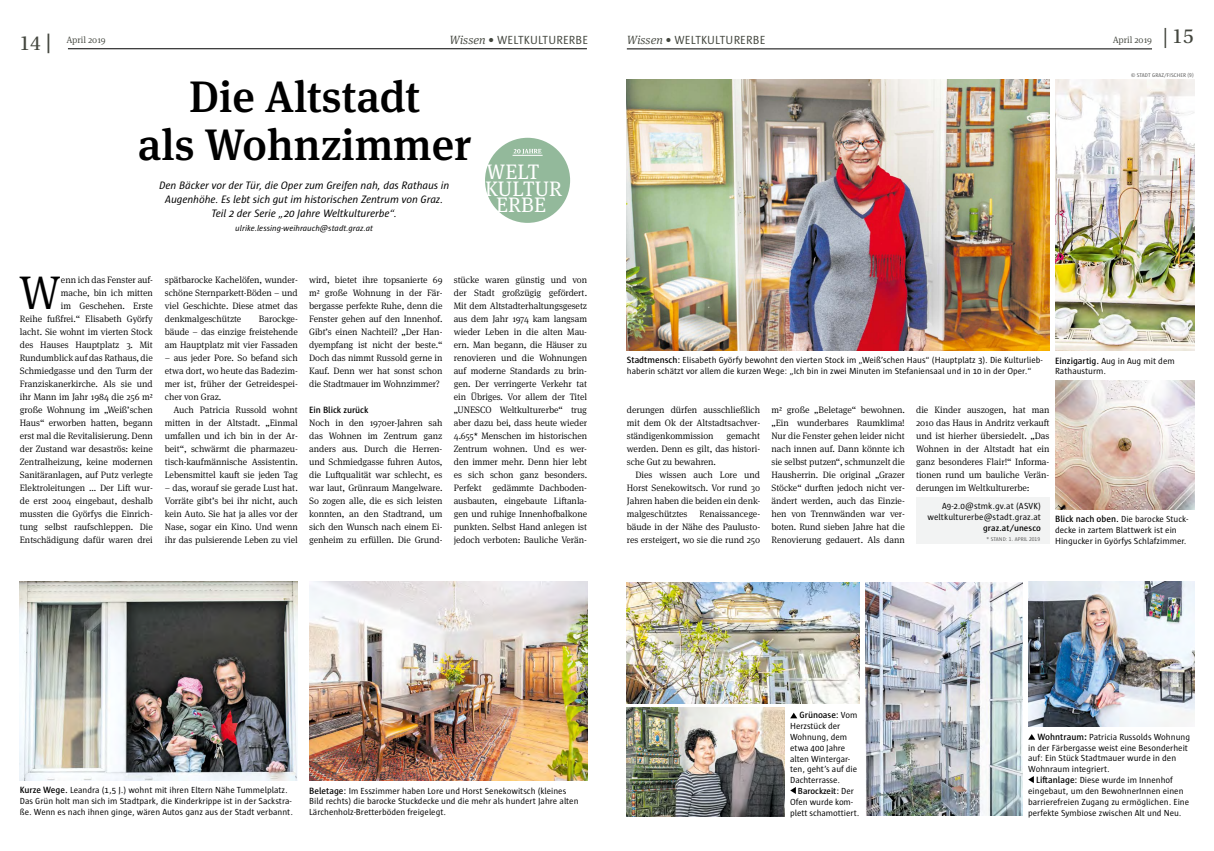
<style>
.page{position:relative;width:1214px;height:851px;background:#fff}
.page>*{position:absolute;margin:0;border:0;box-sizing:border-box;transform-origin:0 0}
.t1{font:300 47.4px "Meta Serif OT";color:#000}
.t2{font:500 44px/48px "Meta Serif OT";color:#000;text-align:center}
.t3{font:21.4px "Utopia Std";color:#43463e}
.t4{font:20.9px/33.5px "Meta Serif OT";letter-spacing:.01em;color:#fff;text-align:center}
.t5{font:12px "Sun";letter-spacing:.015em;color:#43463e}
.t6{font:italic 11px/14px "Sun";letter-spacing:-.01em;color:#000;text-align:center}
.t7{font:300 9.3px/13px "Meta Serif OT";letter-spacing:-.005em;color:#000;text-align:justify}
.t8{font:600 9.3px "Sun";letter-spacing:-.005em;color:#000}
.t9{font:300 9.3px "Meta Serif OT";color:#43463e}
.t10{font:9px/10.8px "Sun";color:#000}
.t11{font:600 9px "Sun";letter-spacing:.005em;color:#000}
.t12{font:italic 8.5px "Sun";letter-spacing:-.005em;color:#000}
.t13{font:5.5px "Sun";letter-spacing:.015em;color:#575756}
.s1{font-family:"Meta Serif OT";font-weight:500}
.s2{font-family:"Meta Serif OT";font-weight:300;font-style:italic}
.s3{font-family:"Meta Serif OT";font-weight:300}
.s4{font-weight:600;font-size:9.3px}
.s5{font-weight:400;font-size:9px}
.s6{font-weight:600}
.s7{font-weight:700;font-size:9.3px}
</style>
<div class="page">
<hr style="left:626px;top:49px;width:525px;height:1px;background:#000">
<img style="left:1028px;top:582px;width:166px;height:144px">
<img style="left:626px;top:79px;width:423px;height:271px">
<hr style="left:68px;top:49px;width:519px;height:1px;background:#000">
<svg style="left:790px;top:712px;width:7px;height:6px"></svg>
<svg style="left:790px;top:787px;width:5px;height:6px"></svg>
<svg style="left:1028px;top:734px;width:7px;height:5px"></svg>
<svg style="left:1028px;top:776px;width:5px;height:7px"></svg>
<img style="left:309px;top:581px;width:278px;height:199px">
<img style="left:626px;top:582px;width:233px;height:121px">
<img style="left:20px;top:581px;width:278px;height:199px">
<img style="left:865px;top:582px;width:157px;height:233px">
<div style="left:916px;top:496px;width:133px;height:47px;background:#f2f3f3"></div>
<img style="left:626px;top:707px;width:158px;height:109px">
<img style="left:1055px;top:79px;width:138px;height:271px">
<img style="left:1055px;top:381px;width:138px;height:128px">
<div style="left:485px;top:138px;width:85px;height:85px;background:#93b99b;border-radius:50%"></div>
<svg style="left:513px;top:149px;width:28px;height:5px"></svg>
<hr style="left:512px;top:155px;width:30px;height:1px;background:#fff">
<h3 class="t3" style="left:20px;top:31px;width:33px">14 <span class="s1">|</span></h3>
<p class="t9" style="left:66px;top:34px;width:41px">April 2019</p>
<p class="t5" style="left:449px;top:33px;width:140px"><span class="s2">Wissen</span> <span class="s3">•</span> WELTKULTURERBE</p>
<h2 class="t2" style="left:138px;top:73px;width:334px">Die Altstadt<br>als Wohnzimmer</h2>
<p class="t6" style="left:159px;top:178px;width:291px">Den Bäcker vor der Tür, die Oper zum Greifen nah, das Rathaus in<br>Augenhöhe. Es lebt sich gut im historischen Zentrum von Graz.<br>Teil 2 der Serie „20 Jahre Weltkulturerbe“.</p>
<p class="t12" style="left:235px;top:223px;width:139px">ulrike.lessing-weihrauch@stadt.graz.at</p>
<h3 class="t4" style="left:486px;top:155px;width:61px">WELT<br>ERBE</h3>
<h3 class="t4" style="left:485px;top:172px;width:78px">KULTUR</h3>
<p class="t7" style="left:20px;top:273px;width:134px;text-align:right">enn ich das Fenster auf-<br>mache, bin ich mitten<br>im Geschehen. Erste<br>Reihe fußfrei.“ Elisabeth Györfy lacht. Sie wohnt im vierten Stock des Hauses Hauptplatz 3. Mit<br>Rundumblick auf das Rathaus, die<br>Schmiedgasse und den Turm der<br>Franziskanerkirche. Als sie und ihr Mann im Jahr 1984 die 256 m² große Wohnung im „Weiß’schen<br>Haus“ erworben hatten, begann erst mal die Revitalisierung. Denn der Zustand war desaströs: keine<br>Zentralheizung, keine modernen<br>Sanitäranlagen, auf Putz verlegte<br>Elektroleitungen ... Der Lift wur&shy;de erst 2004 eingebaut, deshalb mussten die Györfys die Einrich&shy;tung selbst raufschleppen. Die<br>Entschädigung dafür waren drei</p>
<p class="t7" style="left:165px;top:273px;width:134px">spätbarocke Kachelöfen, wunder&shy;schöne Sternparkett-Böden – und viel Geschichte. Diese atmet das denkmalgeschützte</p>
<h1 class="t1" style="left:19px;top:263px;width:44px">W</h1>
<p class="t7" style="left:165px;top:312px;width:134px;text-indent:94px">Barockge&shy;bäude – das einzige freistehende am Hauptplatz mit vier Fassaden</p>
<p class="t7" style="left:165px;top:351px;width:134px">– aus jeder Pore. So befand sich etwa dort, wo heute das Badezim&shy;mer ist, früher der Getreidespei&shy;cher von Graz.</p>
<p class="t7" style="left:165px;top:403px;width:134px;text-indent:9px">Auch Patricia Russold wohnt mitten in der Altstadt. „Einmal umfallen und ich bin in der Ar&shy;beit“, schwärmt die pharmazeu&shy;tisch-kaufmännische Assistentin.<br>Lebensmittel kauft sie jeden Tag</p>
<p class="t7" style="left:165px;top:481px;width:134px">– das, worauf sie gerade Lust hat.<br>Vorräte gibt’s bei ihr nicht, auch kein Auto. Sie hat ja alles vor der Nase, sogar ein Kino. Und wenn ihr das pulsierende Leben zu viel</p>
<p class="t7" style="left:309px;top:273px;width:135px">wird, bietet ihre topsanierte 69 m² große Wohnung in der Fär&shy;bergasse perfekte Ruhe, denn die Fenster gehen auf den Innenhof.<br>Gibt’s einen Nachteil? „Der Han&shy;dyempfang ist nicht der beste.“ Doch das nimmt Russold gerne in Kauf. Denn wer hat sonst schon die Stadtmauer im Wohnzimmer?</p>
<p class="t8" style="left:309px;top:405px;width:61px">Ein Blick zurück</p>
<p class="t7" style="left:309px;top:416px;width:135px">Noch in den 1970er-Jahren sah das Wohnen im Zentrum ganz anders aus. Durch die Herren&shy;und Schmiedgasse fuhren Autos, die Luftqualität war schlecht, es war laut, Grünraum Mangelware.<br>So zogen alle, die es sich leisten konnten, an den Stadtrand, um sich den Wunsch nach einem Ei&shy;genheim zu erfüllen. Die Grund-</p>
<p class="t7" style="left:454px;top:273px;width:135px">stücke waren günstig und von der Stadt großzügig gefördert.<br>Mit dem Altstadterhaltungsgesetz aus dem Jahr 1974 kam langsam wieder Leben in die alten Mau&shy;ern. Man begann, die Häuser zu renovieren und die Wohnungen auf moderne Standards zu brin&shy;gen. Der verringerte Verkehr tat ein Übriges. Vor allem der Titel „UNESCO Weltkulturerbe“ trug aber dazu bei, dass heute wieder 4.655* Menschen im historischen Zentrum wohnen. Und es wer&shy;den immer mehr. Denn hier lebt es sich schon ganz besonders.<br>Perfekt gedämmte Dachboden&shy;ausbauten, eingebaute Liftanla&shy;gen und ruhige Innenhofbalkone punkten. Selbst Hand anlegen ist jedoch verboten: Bauliche Verän-</p>
<p class="t5" style="left:626px;top:33px;width:140px"><span class="s2">Wissen</span> <span class="s3">•</span> WELTKULTURERBE</p>
<p class="t9" style="left:1112px;top:34px;width:41px">April 2019</p>
<h3 class="t3" style="left:1163px;top:24px;width:32px">| 15</h3>
<p class="t13" style="left:1130px;top:72px;width:64px">© STADT GRAZ/FISCHER (9)</p>
<p class="t10" style="left:626px;top:355px;width:417px"><span class="s4">Stadtmensch:</span> Elisabeth Györfy bewohnt den vierten Stock im „Weiß’schen Haus“ (Hauptplatz 3). Die Kulturlieb&shy;haberin schätzt vor allem die kurzen Wege: „Ich bin in zwei Minuten im Stefaniensaal und in 10 in der Oper.“</p>
<p class="t10" style="left:1054px;top:355px;width:121px"><span class="s4">Einzigartig.</span> Aug in Aug mit dem<br>Rathausturm.</p>
<p class="t7" style="left:626px;top:403px;width:135px">derungen dürfen ausschließlich mit dem Ok der Altstadtsachver&shy;ständigenkommission</p>
<p class="t7" style="left:626px;top:429px;width:135px;text-indent:99px">gemacht werden. Denn es gilt, das histori&shy;sche Gut zu bewahren.</p>
<p class="t7" style="left:626px;top:468px;width:135px;text-indent:9px">Dies wissen auch Lore und Horst Senekowitsch. Vor rund 30<br>Jahren haben die beiden ein denk&shy;malgeschütztes</p>
<p class="t7" style="left:626px;top:507px;width:135px;text-indent:73px">Renaissancege&shy;bäude in der Nähe des Paulusto&shy;res ersteigert, wo sie die rund 250</p>
<p class="t7" style="left:771px;top:403px;width:135px">m² große „Beletage“ bewohnen. „Ein wunderbares Raumklima!<br>Nur die Fenster gehen leider nicht nach innen auf. Dann könnte ich sie selbst putzen“, schmunzelt die Hausherrin. Die original „Grazer Stöcke“ durften jedoch nicht ver&shy;ändert werden, auch das Einzie&shy;hen von Trennwänden war ver&shy;boten. Rund sieben Jahre hat die Renovierung gedauert. Als dann</p>
<p class="t7" style="left:916px;top:403px;width:135px">die Kinder auszogen, hat man 2010 das Haus in Andritz verkauft und ist hierher übersiedelt. „Das Wohnen in der Altstadt hat ein ganz besonderes Flair!“ Informa&shy;tionen rund um bauliche Verän&shy;derungen im Weltkulturerbe:</p>
<p class="t10" style="left:927px;top:500px;width:115px;text-align:right">A9-2.0@stmk.gv.at (ASVK) weltkulturerbe@stadt.graz.at</p>
<p class="t11" style="left:982px;top:522px;width:60px">graz.at/unesco</p>
<p class="t10" style="left:1054px;top:513px;width:134px"><span class="s4">Blick nach oben.</span> Die barocke Stuck&shy;decke in zartem Blattwerk ist ein<br>Hingucker in Györfys Schlafzimmer.</p>
<p class="t13" style="left:986px;top:536px;width:55px">* STAND: 1. APRIL 2019</p>
<p class="t10" style="left:20px;top:784px;width:274px"><span class="s4">Kurze Wege.</span> Leandra (1,5 J.) wohnt mit ihren Eltern Nähe Tummelplatz.<br>Das Grün holt man sich im Stadtpark, die Kinderkrippe ist in der Sackstra&shy;ße. Wenn es nach ihnen ginge, wären Autos ganz aus der Stadt verbannt.</p>
<p class="t10" style="left:309px;top:785px;width:271px"><span class="s4">Beletage:</span> Im Esszimmer haben Lore und Horst Senekowitsch (kleines<br>Bild rechts) die barocke Stuckdecke und die mehr als hundert Jahre alten<br>Lärchenholz-Bretterböden freigelegt.</p>
<p class="t8" style="left:799px;top:710px;width:59px">Grünoase: <span class="s5">Vom</span></p>
<p class="t10" style="left:790px;top:720px;width:68px">Herzstück der<br>Wohnung, dem etwa 400 Jahre alten Wintergar&shy;ten, geht’s auf die<br>Dachterrasse.</p>
<p class="t10" style="left:790px;top:785px;width:71px;text-indent:8px"><span class="s6">Barockzeit:</span> Der<br>Ofen wurde kom&shy;plett schamottiert.</p>
<p class="t10" style="left:1037px;top:731px;width:154px"><span class="s4">Wohntraum</span><span class="s7">:</span> Patricia Russolds Wohnung</p>
<p class="t10" style="left:1028px;top:742px;width:161px">in der Färbergasse weist eine Besonderheit</p>
<p class="t10" style="left:1028px;top:752px;width:149px">auf: Ein Stück Stadtmauer wurde in den</p>
<p class="t10" style="left:1028px;top:763px;width:83px">Wohnraum integriert.</p>
<p class="t10" style="left:1035px;top:774px;width:138px"><span class="s4">Liftanlage:</span> Diese wurde im Innenhof</p>
<p class="t10" style="left:1028px;top:785px;width:157px">eingebaut, um den BewohnerInnen einen</p>
<p class="t10" style="left:1028px;top:796px;width:162px">barrierefreien Zugang zu ermöglichen. Eine</p>
<p class="t10" style="left:1028px;top:807px;width:155px">perfekte Symbiose zwischen Alt und Neu.</p>
</div>
